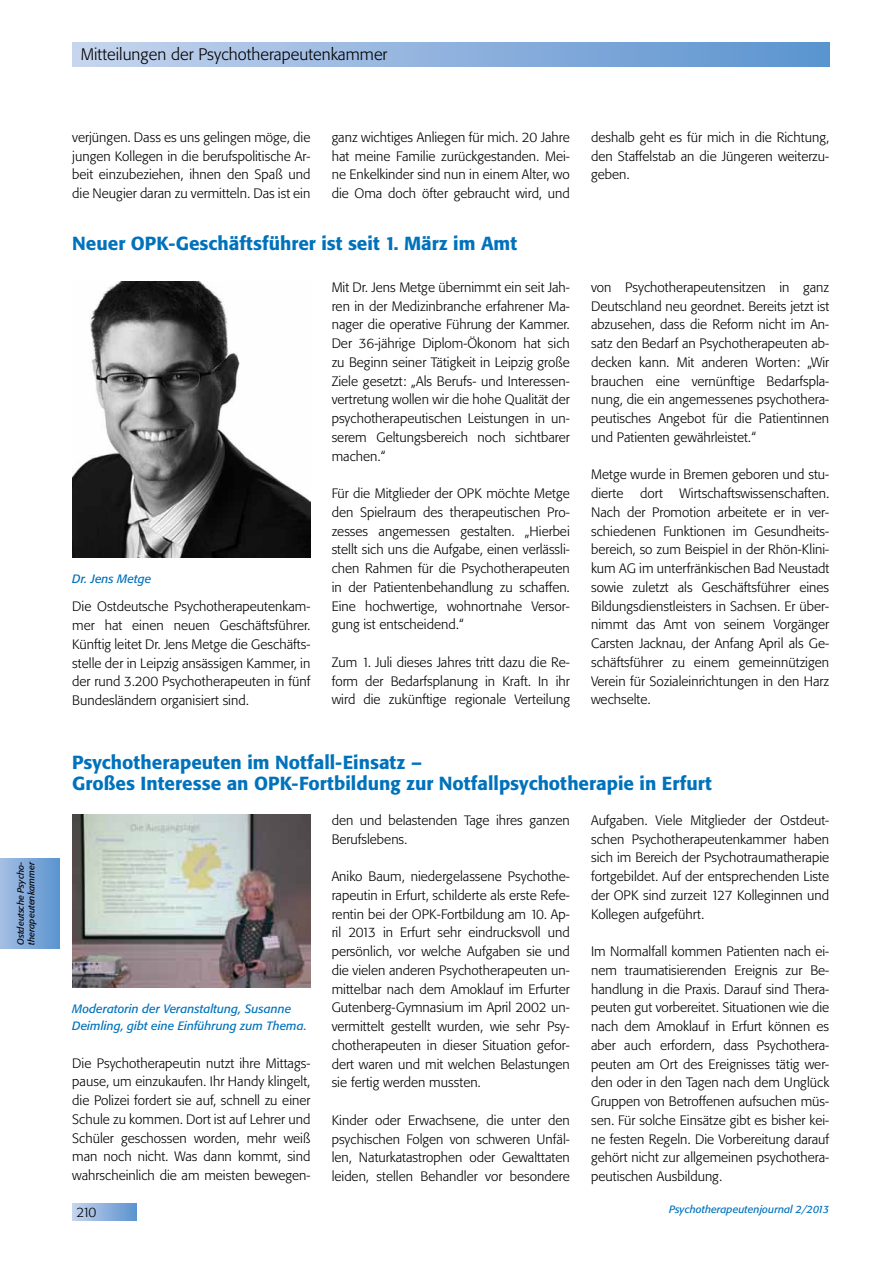
<style>
.page{position:relative;width:893px;height:1263px;background:#fff}
.page>*{position:absolute;margin:0;border:0;box-sizing:border-box;transform-origin:0 0}
.t1{font:500 18.75px/21.8px "Tn T Form BSK";color:#0072bc}
.t2{font:300 16.5px "Tn T Form BSK";color:#000}
.t3{font:300 13.5px/18.8px "Tn T Form BSK";color:#000;text-align:justify}
.t4{font:italic 12px/16.5px "Tn T Form BSK";color:#0072bc}
.t5{font:italic 10.5px "Tn T Form BSK";color:#0072bc}
.t6{font:italic 9px/10.8px "Tn T Form BSK";color:#000}
</style>
<div class="page">
<div style="left:72px;top:43px;width:757px;height:24px;background:linear-gradient(to right,#c6d4ee,#5a92cf)"></div>
<div style="left:72px;top:1203px;width:64px;height:17px;background:linear-gradient(to right,#c7d4ee,#5d94cf)"></div>
<div style="left:0;top:858px;width:60px;height:90px;background:linear-gradient(to right,#a4bee3,#5c95cf)"></div>
<img style="left:72px;top:282px;width:238px;height:275px">
<img style="left:72px;top:815px;width:238px;height:172px">
<p class="t6" style="left:15px;top:945px;width:85px;rotate:-90deg">Ostdeutsche Psycho&shy;therapeutenkammer</p>
<p class="t2" style="left:81px;top:44px;width:308px">Mitteilungen der Psychotherapeutenkammer</p>
<p class="t3" style="left:72px;top:128px;width:240px">verjüngen. Dass es uns gelingen möge, die jungen Kollegen in die berufspolitische Ar&shy;beit einzubeziehen, ihnen den Spaß und die Neugier daran zu vermitteln. Das ist ein</p>
<p class="t3" style="left:332px;top:128px;width:240px">ganz wichtiges Anliegen für mich. 20 Jahre hat meine Familie zurückgestanden. Mei&shy;ne Enkelkinder sind nun in einem Alter, wo die Oma doch öfter gebraucht wird, und</p>
<p class="t3" style="left:591px;top:128px;width:240px">deshalb geht es für mich in die Richtung, den Staffelstab an die Jüngeren weiterzu&shy;geben.</p>
<h1 class="t1" style="left:72px;top:233px;width:446px">Neuer OPK-Geschäftsführer ist seit 1. März im Amt</h1>
<p class="t4" style="left:72px;top:571px;width:80px">Dr. Jens Metge</p>
<p class="t3" style="left:72px;top:597px;width:240px">Die Ostdeutsche Psychotherapeutenkam&shy;mer hat einen neuen Geschäftsführer.<br>Künftig leitet Dr. Jens Metge die Geschäfts&shy;stelle der in Leipzig ansässigen Kammer, in der rund 3.200 Psychotherapeuten in fünf Bundesländern organisiert sind.</p>
<p class="t3" style="left:332px;top:278px;width:240px">Mit Dr. Jens Metge übernimmt ein seit Jah&shy;ren in der Medizinbranche erfahrener Ma&shy;nager die operative Führung der Kammer.<br>Der 36-jährige Diplom-Ökonom hat sich zu Beginn seiner Tätigkeit in Leipzig große Ziele gesetzt: „Als Berufs- und Interessen&shy;vertretung wollen wir die hohe Qualität der psychotherapeutischen Leistungen in un&shy;serem Geltungsbereich noch sichtbarer machen.“</p>
<p class="t3" style="left:332px;top:484px;width:240px">Für die Mitglieder der OPK möchte Metge den Spielraum des therapeutischen Pro&shy;zesses angemessen gestalten. „Hierbei stellt sich uns die Aufgabe, einen verlässli&shy;chen Rahmen für die Psychotherapeuten in der Patientenbehandlung zu schaffen.<br>Eine hochwertige, wohnortnahe Versor&shy;gung ist entscheidend.“</p>
<p class="t3" style="left:332px;top:653px;width:240px">Zum 1. Juli dieses Jahres tritt dazu die Re&shy;form der Bedarfsplanung in Kraft. In ihr wird die zukünftige regionale Verteilung</p>
<p class="t3" style="left:591px;top:278px;width:240px">von Psychotherapeutensitzen in ganz Deutschland neu geordnet. Bereits jetzt ist abzusehen, dass die Reform nicht im An&shy;satz den Bedarf an Psychotherapeuten ab&shy;decken kann. Mit anderen Worten: „Wir brauchen eine vernünftige Bedarfspla&shy;nung, die ein angemessenes psychothera&shy;peutisches Angebot für die Patientinnen und Patienten gewährleistet.“</p>
<p class="t3" style="left:591px;top:465px;width:240px">Metge wurde in Bremen geboren und stu&shy;dierte dort Wirtschaftswissenschaften.<br>Nach der Promotion arbeitete er in ver&shy;schiedenen Funktionen im Gesundheits&shy;bereich, so zum Beispiel in der Rhön-Klini&shy;kum AG im unterfränkischen Bad Neustadt sowie zuletzt als Geschäftsführer eines Bildungsdienstleisters in Sachsen. Er über&shy;nimmt das Amt von seinem Vorgänger Carsten Jacknau, der Anfang April als Ge&shy;schäftsführer zu einem gemeinnützigen Verein für Sozialeinrichtungen in den Harz wechselte.</p>
<h1 class="t1" style="left:72px;top:751px;width:641px">Psychotherapeuten im Notfall-Einsatz –<br>Großes Interesse an OPK-Fortbildung zur Notfallpsychotherapie in Erfurt</h1>
<p class="t4" style="left:72px;top:1001px;width:236px">Moderatorin der Veranstaltung, Susanne<br>Deimling, gibt eine Einführung zum Thema.</p>
<p class="t3" style="left:72px;top:1054px;width:240px">Die Psychotherapeutin nutzt ihre Mittags&shy;pause, um einzukaufen. Ihr Handy klingelt, die Polizei fordert sie auf, schnell zu einer Schule zu kommen. Dort ist auf Lehrer und Schüler geschossen worden, mehr weiß man noch nicht. Was dann kommt, sind wahrscheinlich die am meisten bewegen-</p>
<p class="t3" style="left:332px;top:811px;width:240px">den und belastenden Tage ihres ganzen<br>Berufslebens.</p>
<p class="t3" style="left:332px;top:867px;width:240px">Aniko Baum, niedergelassene Psychothe&shy;rapeutin in Erfurt, schilderte als erste Refe&shy;rentin bei der OPK-Fortbildung am 10. Ap&shy;ril 2013 in Erfurt sehr eindrucksvoll und persönlich, vor welche Aufgaben sie und die vielen anderen Psychotherapeuten un&shy;mittelbar nach dem Amoklauf im Erfurter Gutenberg-Gymnasium im April 2002 un&shy;vermittelt gestellt wurden, wie sehr Psy&shy;chotherapeuten in dieser Situation gefor&shy;dert waren und mit welchen Belastungen sie fertig werden mussten.</p>
<p class="t3" style="left:332px;top:1111px;width:240px">Kinder oder Erwachsene, die unter den psychischen Folgen von schweren Unfäl&shy;len, Naturkatastrophen oder Gewalttaten leiden, stellen Behandler vor besondere</p>
<p class="t3" style="left:591px;top:811px;width:240px">Aufgaben. Viele Mitglieder der Ostdeut&shy;schen Psychotherapeutenkammer haben sich im Bereich der Psychotraumatherapie fortgebildet. Auf der entsprechenden Liste der OPK sind zurzeit 127 Kolleginnen und Kollegen aufgeführt.</p>
<p class="t3" style="left:591px;top:942px;width:240px">Im Normalfall kommen Patienten nach ei&shy;nem traumatisierenden Ereignis zur Be&shy;handlung in die Praxis. Darauf sind Thera&shy;peuten gut vorbereitet. Situationen wie die nach dem Amoklauf in Erfurt können es aber auch erfordern, dass Psychothera&shy;peuten am Ort des Ereignisses tätig wer&shy;den oder in den Tagen nach dem Unglück Gruppen von Betroffenen aufsuchen müs&shy;sen. Für solche Einsätze gibt es bisher kei&shy;ne festen Regeln. Die Vorbereitung darauf gehört nicht zur allgemeinen psychothera&shy;peutischen Ausbildung.</p>
<p class="t3" style="left:77px;top:1202px;width:21px">210</p>
<p class="t5" style="left:669px;top:1203px;width:162px">Psychotherapeutenjournal 2/2013</p>
</div>
